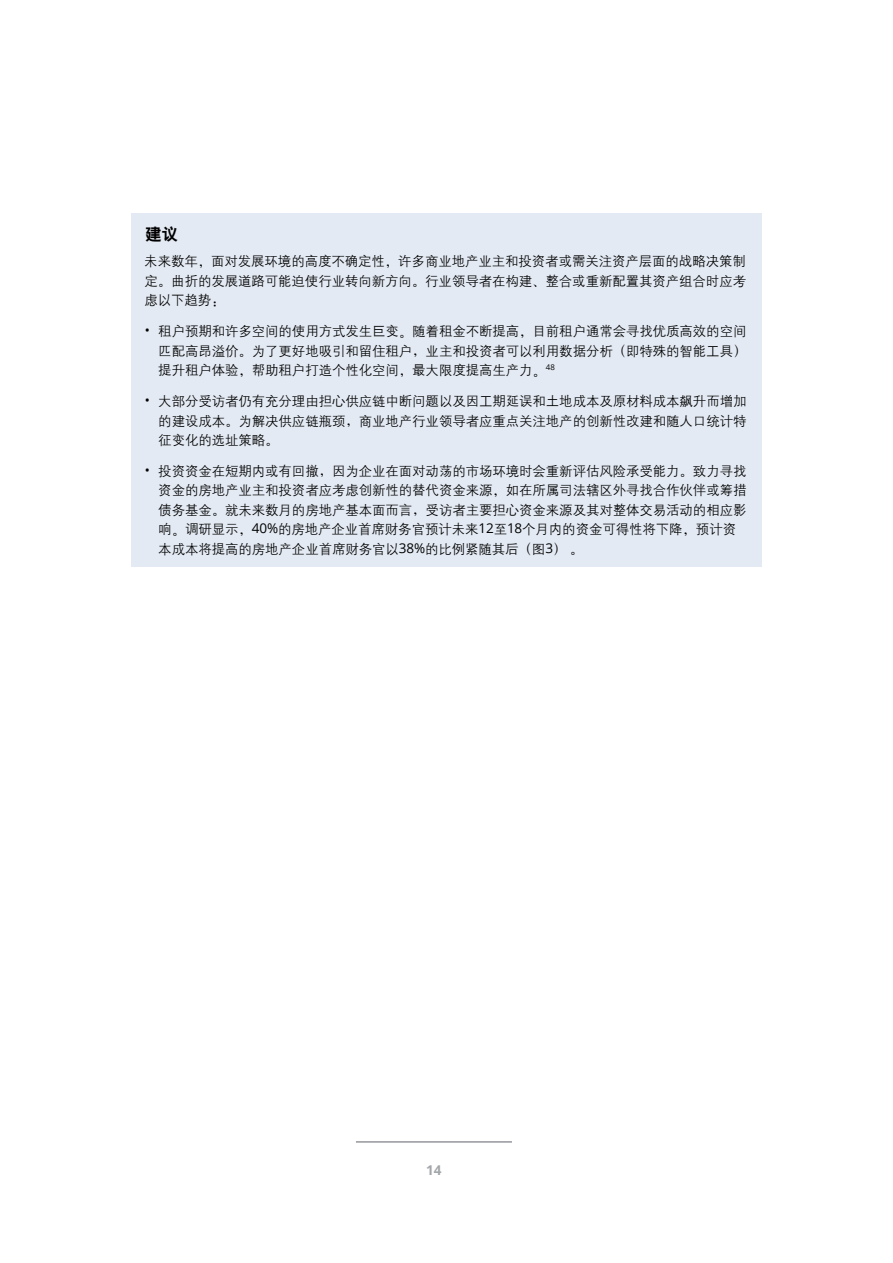
<style>
.page{position:relative;width:893px;height:1263px;background:#fff}
.page>*{position:absolute;margin:0;border:0;box-sizing:border-box;transform-origin:0 0}
.t1{font:16.5px "H Yb 2 gj";color:#000}
.t2{font:13.5px/19.5px "H Yg 2 gj";letter-spacing:-.01em;color:#000;text-align:justify}
.t3{font:700 13.5px "Open Sans";color:#a3a7a9}
.s1{font-family:"H Ya 6 gj"}
.s2{font-family:"Open Sans"}
</style>
<div class="page">
<hr style="left:356px;top:1141px;width:156px;height:1px;background:#5f6369">
<div style="left:131px;top:213px;width:631px;height:353px;background:#e3eaf3"></div>
<p class="t1" style="left:145px;top:226px;width:34px">建议</p>
<p class="t2" style="left:144px;top:252px;width:603px">未来数年<span class="s1">，</span>面对发展环境的高度不确定性<span class="s1">，</span>许多商业地产业主和投资者或需关注资产层面的战略决策制定<span class="s1">。</span>曲折的发展道路可能迫使行业转向新方向<span class="s1">。</span>行业领导者在构建<span class="s1">、</span>整合或重新配置其资产组合时应考虑以下趋势<span class="s1">：</span></p>
<p class="t2" style="left:158px;top:321px;width:590px;text-indent:-13px"><span class="s2">•</span> 租户预期和许多空间的使用方式发生巨变<span class="s1">。</span>随着租金不断提高<span class="s1">，</span>目前租户通常会寻找优质高效的空间匹配高昂溢价<span class="s1">。</span>为了更好地吸引和留住租户<span class="s1">，</span>业主和投资者可以利用数据分析<span class="s1">（</span>即特殊的智能工具<span class="s1">）</span>提升租户体验<span class="s1">，</span>帮助租户打造个性化空间<span class="s1">，</span>最大限度提高生产力<span class="s1">。</span><sup>48</sup></p>
<p class="t2" style="left:158px;top:391px;width:590px;text-indent:-13px"><span class="s2">•</span> 大部分受访者仍有充分理由担心供应链中断问题以及因工期延误和土地成本及原材料成本飙升而增加的建设成本<span class="s1">。</span>为解决供应链瓶颈<span class="s1">，</span>商业地产行业领导者应重点关注地产的创新性改建和随人口统计特征变化的选址策略<span class="s1">。</span></p>
<p class="t2" style="left:158px;top:461px;width:590px;text-align:left;text-indent:-14px"><span class="s2">•</span> 投资资金在短期内或有回撤<span class="s1">，</span>因为企业在面对动荡的市场环境时会重新评估风险承受能力<span class="s1">。</span>致力寻找资金的房地产业主和投资者应考虑创新性的替代资金来源<span class="s1">，</span>如在所属司法辖区外寻找合作伙伴或筹措债务基金<span class="s1">。</span>就未来数月的房地产基本面而言<span class="s1">，</span>受访者主要担心资金来源及其对整体交易活动的相应影响<span class="s1">。</span>调研显示<span class="s1">，</span><span class="s2">40%</span>的房地产企业首席财务官预计未来<span class="s2">12</span>至<span class="s2">18</span>个月内的资金可得性将下降<span class="s1">，</span>预计资本成本将提高的房地产企业首席财务官以<span class="s2">38%</span>的比例紧随其后<span class="s1">（</span>图<span class="s2">3</span><span class="s1">）。</span></p>
<p class="t3" style="left:426px;top:1161px;width:17px">14</p>
</div>
